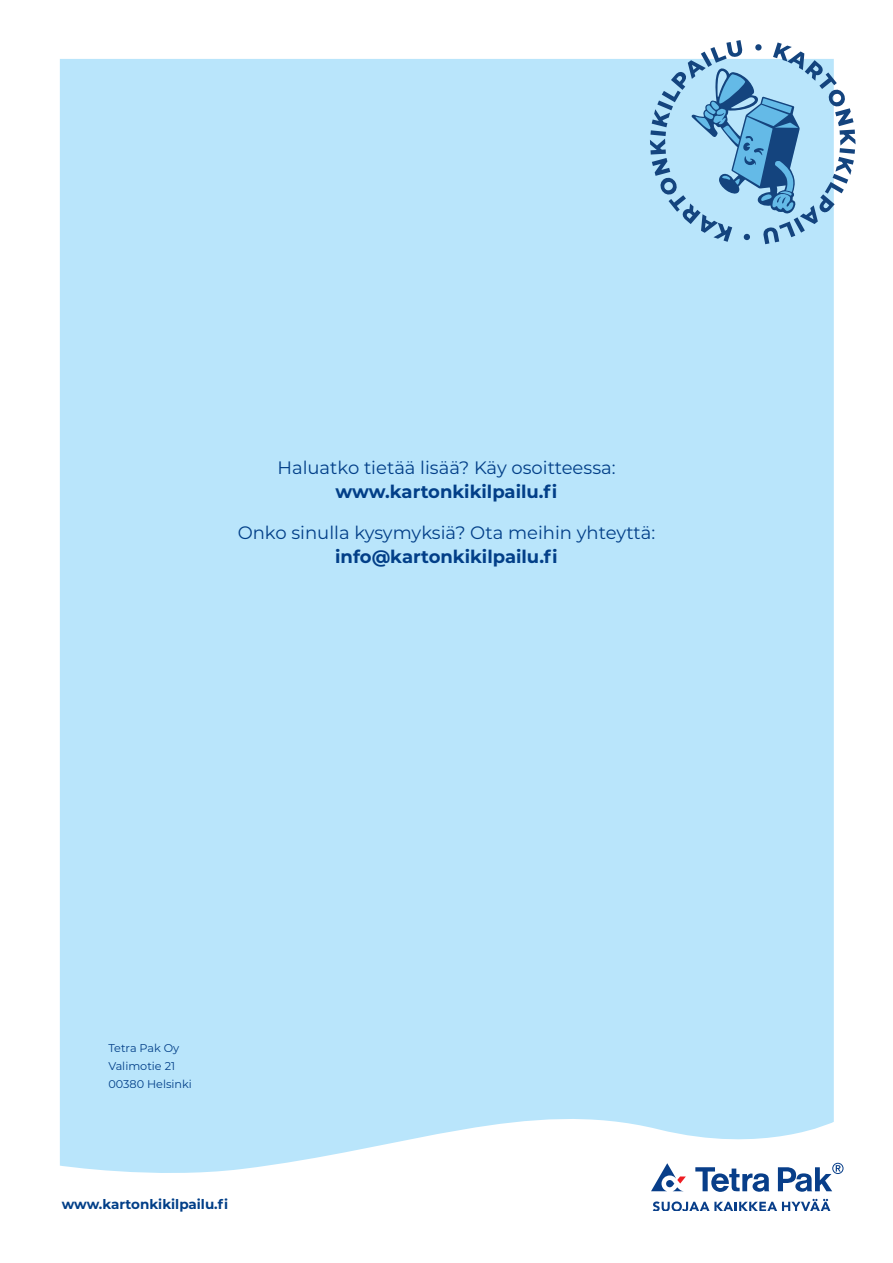
<style>
.page{position:relative;width:893px;height:1263px;background:#fff}
.page>*{position:absolute;margin:0;border:0;box-sizing:border-box;transform-origin:0 0}
.t1{font:18px "Montserrat";color:#023f88}
.t2{font:700 18px "Montserrat";color:#023f88}
.t3{font:700 13.5px "Montserrat";color:#023f88}
.t4{font:11.25px "Montserrat";color:#023f88}
</style>
<div class="page">
<div style="left:60px;top:59px;width:774px;height:1120px;background:#b9e5fb"></div>
<svg style="left:778px;top:1163px;width:65px;height:29px"></svg>
<svg style="left:695px;top:1167px;width:74px;height:25px"></svg>
<svg style="left:651px;top:1163px;width:35px;height:28px"></svg>
<svg style="left:653px;top:1199px;width:178px;height:12px"></svg>
<svg style="left:650px;top:40px;width:206px;height:204px"></svg>
<p class="t1" style="left:277px;top:456px;width:340px">Haluatko tietää lisää? Käy osoitteessa:</p>
<p class="t2" style="left:336px;top:479px;width:223px">www.kartonkikilpailu.fi</p>
<p class="t1" style="left:238px;top:521px;width:419px">Onko sinulla kysymyksiä? Ota meihin yhteyttä:</p>
<p class="t2" style="left:335px;top:544px;width:224px">info@kartonkikilpailu.fi</p>
<p class="t4" style="left:108px;top:1040px;width:72px">Tetra Pak Oy</p>
<p class="t4" style="left:108px;top:1058px;width:68px">Valimotie 21</p>
<p class="t4" style="left:108px;top:1076px;width:85px">00380 Helsinki</p>
<p class="t3" style="left:62px;top:1195px;width:168px">www.kartonkikilpailu.fi</p>
</div>
